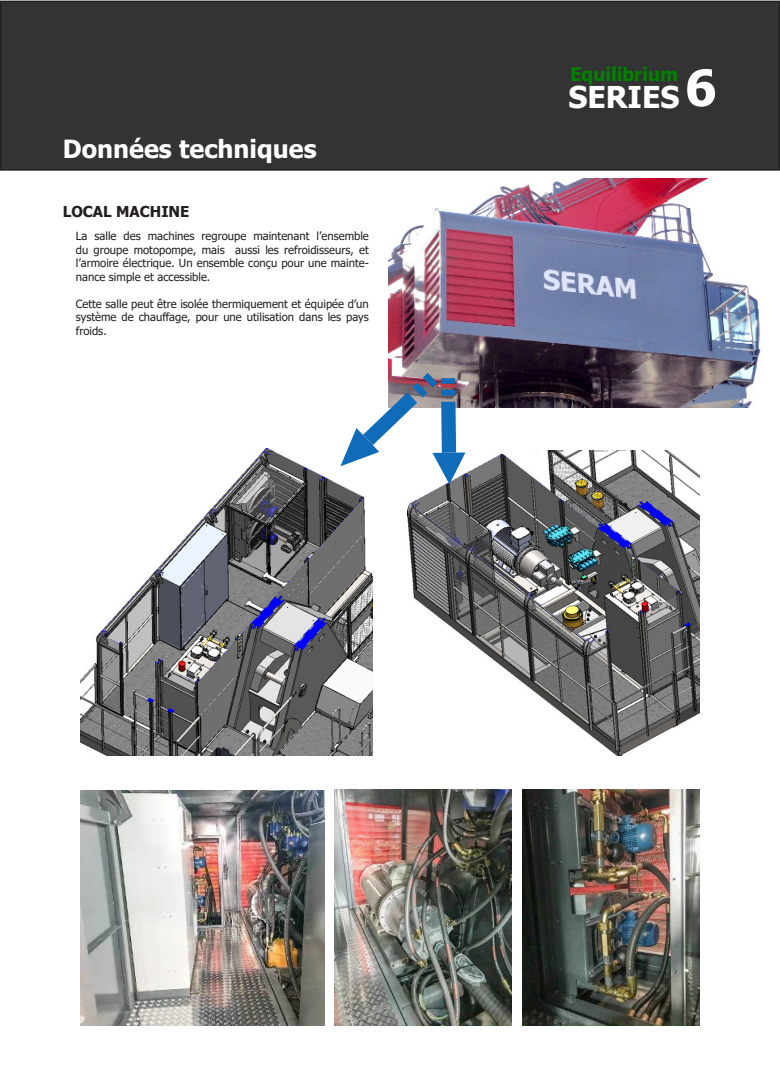
<style>
.page{position:relative;width:780px;height:1088px;background:#fff}
.page>*{position:absolute;margin:0;border:0;box-sizing:border-box;transform-origin:0 0}
.t1{font:700 50px "Tahoma";color:#fff}
.t2{font:700 30px "Tahoma";color:#fff}
.t3{font:700 25px "Tahoma";color:#fff}
.t4{font:700 18.75px "Tahoma";color:#008200}
.t5{font:700 15px "Tahoma";color:#231f20}
.t6{font:11.25px/13.5px "Tahoma";color:#231f20;text-align:justify}
</style>
<div class="page">
<div style="left:1px;top:1px;width:778px;height:169px;background:#333"></div>
<div style="left:0;top:1px;width:780px;height:170px;border:1px solid #231f20"></div>
<img style="left:388px;top:178px;width:373px;height:229px">
<img style="left:81px;top:791px;width:243px;height:234px">
<img style="left:81px;top:448px;width:291px;height:307px">
<img style="left:407px;top:451px;width:292px;height:304px">
<img style="left:334px;top:789px;width:177px;height:236px">
<img style="left:522px;top:789px;width:177px;height:236px">
<svg style="left:340px;top:373px;width:125px;height:111px"></svg>
<p class="t3" style="left:63px;top:131px;width:255px">Données techniques</p>
<p class="t5" style="left:63px;top:201px;width:128px">LOCAL MACHINE</p>
<p class="t6" style="left:76px;top:230px;width:294px">La salle des machines regroupe maintenant l’ensemble du groupe motopompe, mais aussi les refroidisseurs, et l’armoire électrique. Un ensemble conçu pour une mainte&shy;nance simple et accessible.</p>
<p class="t6" style="left:76px;top:297px;width:294px">Cette salle peut être isolée thermiquement et équipée d’un système de chauffage, pour une utilisation dans les pays froids.</p>
<p class="t4" style="left:570px;top:61px;width:109px">Equilibrium</p>
<p class="t2" style="left:568px;top:77px;width:113px">SERIES</p>
<p class="t1" style="left:684px;top:53px;width:33px">6</p>
</div>
